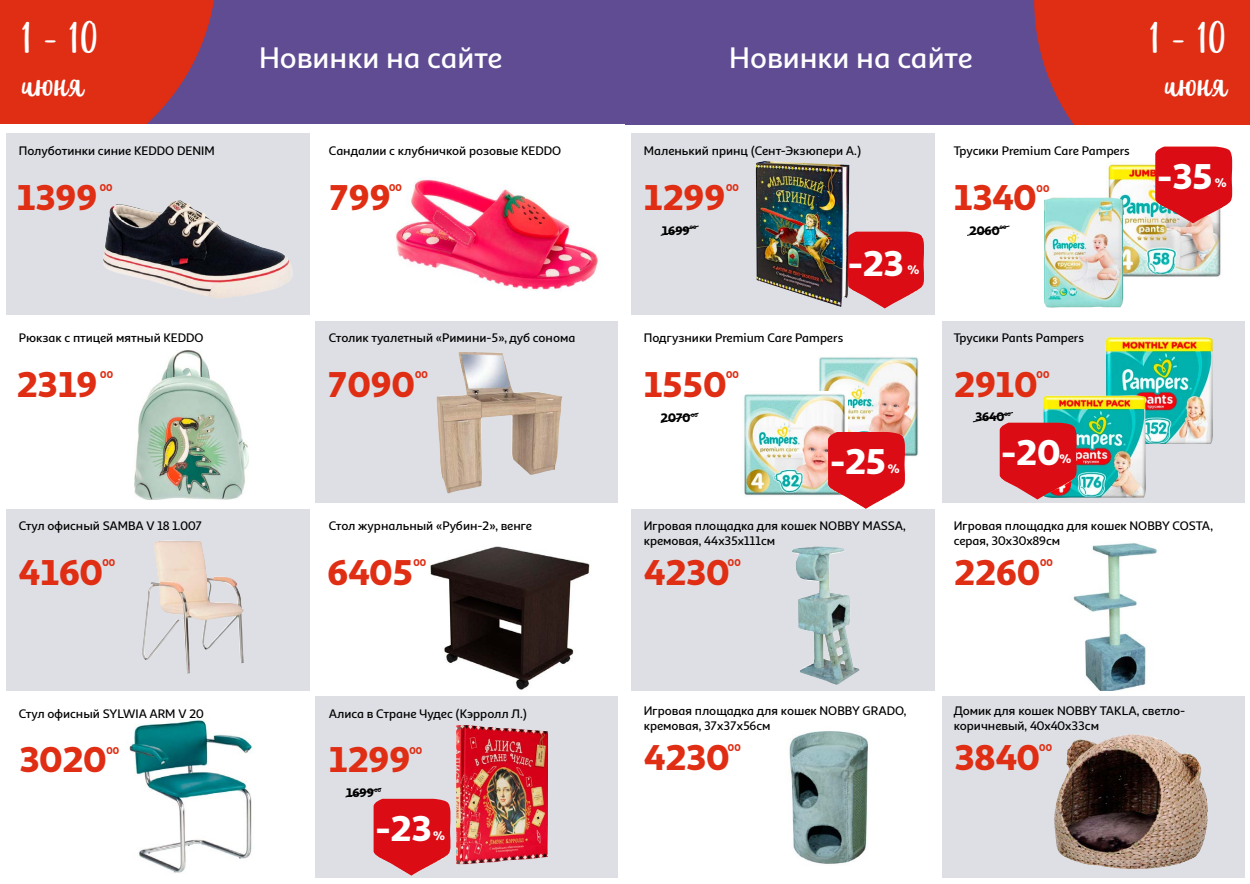
<style>
.page{position:relative;width:1250px;height:884px;background:#fff}
.page>*{position:absolute;margin:0;border:0;box-sizing:border-box;transform-origin:0 0}
.t1{font:48.12px/43.8px "Eufoniem One Plus";color:#fff}
.t2{font:900 36.25px "Sana Sans Alt";letter-spacing:-.02em;color:#df2e14}
.t3{font:900 36.25px "Sana Sans Alt";letter-spacing:-.04em;color:#fff}
.t4{font:500 30px "Sana Sans Alt";color:#fff}
.t5{font:500 12.5px/15px "Sana Sans Alt";color:#000}
.t6{font:900 12.5px "Sana Sans Alt";letter-spacing:-.01em;color:#000}
.t7{font:900 12.5px "Sana Sans Alt";color:#fff}
.t8{font:900 10px "Sana Sans Alt";letter-spacing:.01em;color:#df2e14}
.t9{font:900 5px "Sana Sans Alt";letter-spacing:.01em;color:#000}
</style>
<div class="page">
<div style="left:625px;top:0;width:625px;height:124px;background:#5f4c93"></div>
<svg style="left:1034px;top:0;width:216px;height:125px;background:#d5301d"></svg>
<div style="left:0;top:0;width:625px;height:125px;background:#5f4c93"></div>
<svg style="left:0;top:0;width:217px;height:125px;background:#ce3326"></svg>
<div style="left:6px;top:134px;width:304px;height:181px;background:#dddfe4"></div>
<div style="left:316px;top:321px;width:302px;height:181px;background:#dddfe4"></div>
<div style="left:6px;top:509px;width:304px;height:181px;background:#dddfe4"></div>
<div style="left:316px;top:696px;width:302px;height:182px;background:#dddfe4"></div>
<div style="left:631px;top:134px;width:304px;height:181px;background:#dddfe4"></div>
<div style="left:942px;top:321px;width:302px;height:181px;background:#dddfe4"></div>
<div style="left:631px;top:509px;width:304px;height:181px;background:#dddfe4"></div>
<div style="left:942px;top:696px;width:302px;height:182px;background:#dddfe4"></div>
<img style="left:1105px;top:337px;width:108px;height:107px">
<img style="left:819px;top:357px;width:100px;height:99px">
<img style="left:1107px;top:164px;width:114px;height:113px">
<img style="left:1044px;top:198px;width:81px;height:110px">
<img style="left:129px;top:720px;width:123px;height:153px">
<img style="left:430px;top:546px;width:160px;height:144px">
<img style="left:142px;top:540px;width:102px;height:133px">
<img style="left:1054px;top:734px;width:154px;height:135px">
<img style="left:789px;top:731px;width:79px;height:133px">
<img style="left:1073px;top:543px;width:84px;height:147px">
<img style="left:1044px;top:395px;width:102px;height:103px">
<img style="left:395px;top:179px;width:203px;height:112px">
<svg style="left:345px;top:787px;width:37px;height:11px"></svg>
<svg style="left:660px;top:225px;width:39px;height:11px"></svg>
<img style="left:1000px;top:423px;width:77px;height:76px">
<svg style="left:972px;top:412px;width:42px;height:11px"></svg>
<svg style="left:967px;top:225px;width:43px;height:11px"></svg>
<svg style="left:660px;top:412px;width:39px;height:11px"></svg>
<img style="left:850px;top:232px;width:74px;height:76px">
<img style="left:374px;top:799px;width:76px;height:76px">
<img style="left:103px;top:200px;width:190px;height:98px">
<img style="left:134px;top:351px;width:114px;height:148px">
<img style="left:436px;top:352px;width:127px;height:141px">
<img style="left:456px;top:725px;width:92px;height:139px">
<img style="left:755px;top:161px;width:95px;height:146px">
<img style="left:1155px;top:146px;width:77px;height:77px">
<img style="left:744px;top:391px;width:103px;height:105px">
<img style="left:828px;top:432px;width:77px;height:77px">
<img style="left:792px;top:546px;width:68px;height:138px">
<h1 class="t1" style="left:21px;top:19px;width:78px">1 - 10 июня</h1>
<p class="t5" style="left:19px;top:143px;width:197px">Полуботинки синие KEDDO DENIM</p>
<h2 class="t2" style="left:17px;top:169px;width:82px">1399</h2>
<p class="t8" style="left:100px;top:180px;width:14px">00</p>
<h3 class="t4" style="left:259px;top:35px;width:245px">Новинки на сайте</h3>
<p class="t5" style="left:329px;top:143px;width:234px">Сандалии с клубничкой розовые KEDDO</p>
<h2 class="t2" style="left:329px;top:169px;width:63px">799</h2>
<p class="t8" style="left:389px;top:180px;width:14px">00</p>
<p class="t5" style="left:19px;top:330px;width:186px">Рюкзак с птицей мятный KEDDO</p>
<h2 class="t2" style="left:17px;top:356px;width:82px">2319</h2>
<p class="t8" style="left:100px;top:367px;width:14px">00</p>
<p class="t5" style="left:329px;top:330px;width:248px">Столик туалетный «Римини-5», дуб сонома</p>
<h2 class="t2" style="left:328px;top:356px;width:88px">7090</h2>
<p class="t8" style="left:415px;top:367px;width:14px">00</p>
<p class="t5" style="left:19px;top:517px;width:185px">Стул офисный SAMBA V 18 1.007</p>
<h2 class="t2" style="left:19px;top:543px;width:86px">4160</h2>
<p class="t8" style="left:103px;top:555px;width:14px">00</p>
<p class="t5" style="left:19px;top:705px;width:187px">Стул офисный SYLWIA ARM V 20</p>
<p class="t8" style="left:107px;top:742px;width:14px">00</p>
<h2 class="t2" style="left:19px;top:731px;width:89px">3020</h2>
<p class="t5" style="left:329px;top:517px;width:205px">Стол журнальный «Рубин-2», венге</p>
<h2 class="t2" style="left:328px;top:543px;width:87px">6405</h2>
<p class="t8" style="left:413px;top:554px;width:14px">00</p>
<p class="t5" style="left:329px;top:705px;width:200px">Алиса в Стране Чудес (Кэрролл Л.)</p>
<h2 class="t2" style="left:329px;top:731px;width:83px">1299</h2>
<p class="t8" style="left:409px;top:742px;width:14px">00</p>
<p class="t6" style="left:346px;top:782px;width:29px">1699</p>
<p class="t9" style="left:374px;top:786px;width:8px">00</p>
<h2 class="t3" style="left:376px;top:800px;width:58px">-23</h2>
<p class="t7" style="left:433px;top:825px;width:13px">%</p>
<h3 class="t4" style="left:729px;top:35px;width:245px">Новинки на сайте</h3>
<p class="t5" style="left:644px;top:143px;width:219px">Маленький принц (Сент-Экзюпери А.)</p>
<h2 class="t2" style="left:644px;top:169px;width:83px">1299</h2>
<p class="t8" style="left:726px;top:180px;width:14px">00</p>
<p class="t6" style="left:662px;top:220px;width:29px">1699</p>
<p class="t9" style="left:690px;top:224px;width:8px">00</p>
<h2 class="t3" style="left:848px;top:234px;width:58px">-23</h2>
<p class="t7" style="left:907px;top:260px;width:13px">%</p>
<p class="t5" style="left:954px;top:143px;width:178px">Трусики Premium Care Pampers</p>
<h2 class="t2" style="left:954px;top:169px;width:84px">1340</h2>
<p class="t6" style="left:969px;top:220px;width:32px">2060</p>
<p class="t9" style="left:1000px;top:224px;width:8px">00</p>
<p class="t8" style="left:1037px;top:181px;width:14px">00</p>
<h1 class="t1" style="left:1150px;top:19px;width:78px;text-align:center">1 - 10 июня</h1>
<h2 class="t3" style="left:1157px;top:148px;width:57px">-35</h2>
<p class="t7" style="left:1215px;top:173px;width:13px">%</p>
<p class="t5" style="left:644px;top:330px;width:201px">Подгузники Premium Care Pampers</p>
<h2 class="t2" style="left:644px;top:356px;width:84px">1550</h2>
<p class="t6" style="left:661px;top:407px;width:31px">2070</p>
<p class="t9" style="left:691px;top:411px;width:8px">00</p>
<p class="t8" style="left:726px;top:367px;width:14px">00</p>
<h2 class="t3" style="left:830px;top:433px;width:58px">-25</h2>
<p class="t7" style="left:888px;top:458px;width:13px">%</p>
<p class="t5" style="left:954px;top:329px;width:132px">Трусики Pants Pampers</p>
<h2 class="t2" style="left:954px;top:355px;width:85px">2910</h2>
<p class="t8" style="left:1037px;top:366px;width:14px">00</p>
<p class="t6" style="left:975px;top:407px;width:31px">3640</p>
<p class="t9" style="left:1004px;top:410px;width:8px">00</p>
<h2 class="t3" style="left:1001px;top:424px;width:61px">-20</h2>
<p class="t7" style="left:1059px;top:449px;width:13px">%</p>
<p class="t5" style="left:644px;top:517px;width:264px">Игровая площадка для кошек NOBBY MASSA, кремовая, 44х35х111см</p>
<h2 class="t2" style="left:644px;top:543px;width:87px">4230</h2>
<p class="t8" style="left:728px;top:554px;width:14px">00</p>
<p class="t5" style="left:954px;top:517px;width:261px">Игровая площадка для кошек NOBBY COSTA, серая, 30х30х89см</p>
<h2 class="t2" style="left:954px;top:543px;width:88px">2260</h2>
<p class="t8" style="left:1040px;top:554px;width:14px">00</p>
<p class="t5" style="left:644px;top:703px;width:264px">Игровая площадка для кошек NOBBY GRADO, кремовая, 37х37х56см</p>
<h2 class="t2" style="left:644px;top:729px;width:87px">4230</h2>
<p class="t8" style="left:728px;top:740px;width:14px">00</p>
<p class="t5" style="left:954px;top:703px;width:233px">Домик для кошек NOBBY TAKLA, светло&shy;коричневый, 40х40х33см</p>
<h2 class="t2" style="left:954px;top:729px;width:87px">3840</h2>
<p class="t8" style="left:1039px;top:740px;width:14px">00</p>
</div>
